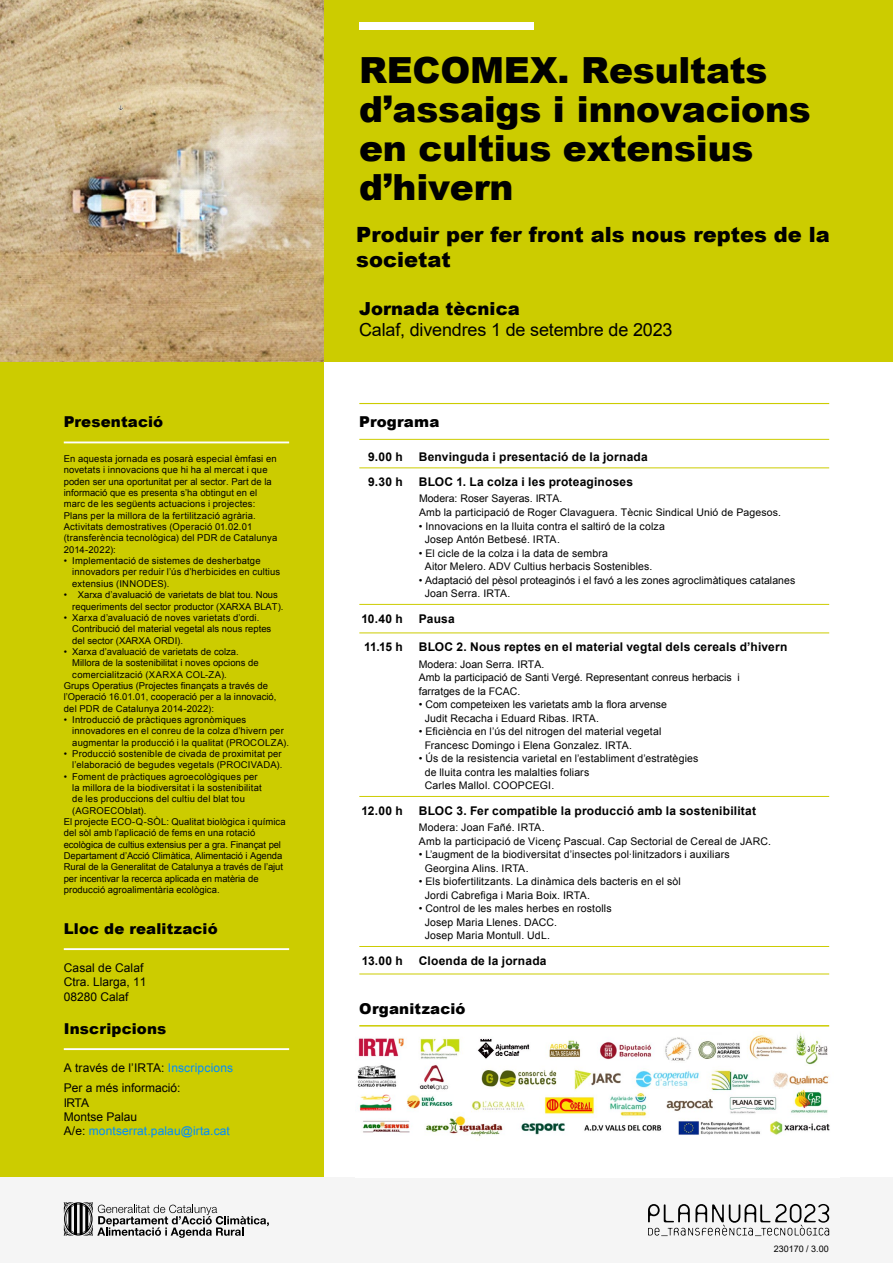
<style>
.page{position:relative;width:893px;height:1263px;background:#fff}
.page>*{position:absolute;margin:0;border:0;box-sizing:border-box;transform-origin:0 0}
.t1{font:900 36px/39px "Arial";letter-spacing:-.005em;color:#000}
.t2{font:900 21px/25.2px "Arial";color:#000}
.t3{font:18px/21px "Arial";letter-spacing:-.01em;color:#000}
.t4{font:900 15px "Arial";letter-spacing:.01em;color:#000}
.P1{font:700 12px "Arial";letter-spacing:.015em;color:#000}
.P4{font:12px/14.4px "Arial";color:#000}
.P1-2{font:10.5px/13.5px "Arial";letter-spacing:.015em;color:#000}
.P4-2{font:9.45px/11.4px "Arial";letter-spacing:.01em;color:#000}
.P4-3{font:9.45px/11.4px "Arial";letter-spacing:-.01em;color:#000}
.t5{font:9px "Arial";color:#000}
.s1{color:#008cff}
.s2{font-weight:900}
.s3{font-style:inherit}
</style>
<div class="page">
<div style="left:0;top:361px;width:323px;height:817px;background:#cc0"></div>
<div style="left:323px;top:0;width:570px;height:361px;background:#cc0"></div>
<div style="left:0;top:1178px;width:893px;height:85px;background:#f5f5f5"></div>
<svg style="left:64px;top:1202px;width:205px;height:36px"></svg>
<div style="left:359px;top:22px;width:175px;height:7px;background:#fff"></div>
<svg style="left:648px;top:1204px;width:181px;height:32px"></svg>
<hr style="left:64px;top:441px;width:225px;height:2px;background:#fff">
<hr style="left:64px;top:948px;width:225px;height:2px;background:#fff">
<hr style="left:64px;top:1048px;width:225px;height:2px;background:#fff">
<img style="left:0;top:0;width:323px;height:361px">
<hr style="left:359px;top:403px;width:470px;height:1px;background:#cc0">
<hr style="left:359px;top:439px;width:470px;height:1px;background:#cc0">
<hr style="left:359px;top:467px;width:470px;height:1px;background:#cc0">
<hr style="left:359px;top:604px;width:470px;height:1px;background:#cc0">
<hr style="left:359px;top:632px;width:470px;height:1px;background:#cc0">
<hr style="left:359px;top:796px;width:470px;height:1px;background:#cc0">
<hr style="left:359px;top:946px;width:470px;height:1px;background:#cc0">
<hr style="left:359px;top:973px;width:470px;height:1px;background:#cc0">
<hr style="left:359px;top:1025px;width:470px;height:1px;background:#cc0">
<img style="left:357px;top:1033px;width:473px;height:103px">
<h6 class="t4" style="left:64px;top:411px;width:101px">Presentació</h6>
<p class="P4-2" style="left:64px;top:453px;width:215px">En aquesta jornada es posarà especial èmfasi en novetats i innovacions que hi ha al mercat i que poden ser una oportunitat per al sector. Part de la informació que es presenta s’ha obtingut en el marc de les següents actuacions i projectes:<br>Plans per la millora de la fertilització agrària.<br>Activitats demostratives (Operació 01.02.01 (transferència tecnològica) del PDR de Catalunya 2014-2022):</p>
<p class="P4-2" style="left:72px;top:555px;width:210px;text-indent:-9px">• Implementació de sistemes de desherbatge innovadors per reduir l’ús d’herbicides en cultius extensius (INNODES).</p>
<p class="P4-2" style="left:72px;top:589px;width:213px;text-indent:-9px">• Xarxa d’avaluació de varietats de blat tou. Nous requeriments del sector productor (XARXA BLAT).</p>
<p class="P4-2" style="left:72px;top:612px;width:201px;text-indent:-9px">• Xarxa d’avaluació de noves varietats d’ordi.<br>Contribució del material vegetal als nous reptes del sector (XARXA ORDI).</p>
<p class="P4-2" style="left:72px;top:646px;width:188px;text-indent:-9px">• Xarxa d’avaluació de varietats de colza.<br>Millora de la sostenibilitat i noves opcions de comercialització (XARXA COL-ZA).</p>
<p class="P4-2" style="left:64px;top:680px;width:214px">Grups Operatius (Projectes finançats a través de l’Operació 16.01.01, cooperació per a la innovació, del PDR de Catalunya 2014-2022):</p>
<p class="P4-2" style="left:72px;top:714px;width:218px;text-indent:-9px">• Introducció de pràctiques agronòmiques innovadores en el conreu de la colza d’hivern per augmentar la producció i la qualitat (PROCOLZA).</p>
<p class="P4-2" style="left:64px;top:748px;width:220px;text-align:right">• Producció sostenible de civada de proximitat per l’elaboració de begudes vegetals (PROCIVADA).</p>
<p class="P4-2" style="left:72px;top:771px;width:191px;text-indent:-9px">• Foment de pràctiques agroecològiques per la millora de la biodiversitat i la sostenibilitat de les produccions del cultiu del blat tou (AGROECOblat).</p>
<p class="P4-3" style="left:64px;top:816px;width:223px">El projecte ECO-Q-SÒL: Qualitat biològica i química del sòl amb l’aplicació de fems en una rotació ecològica de cultius extensius per a gra. Finançat pel Departament d’Acció Climàtica, Alimentació i Agenda Rural de la Generalitat de Catalunya a través de l’ajut per incentivar la recerca aplicada en matèria de producció agroalimentària ecològica.</p>
<h6 class="t4" style="left:64px;top:918px;width:155px">Lloc de realització</h6>
<p class="P4" style="left:64px;top:960px;width:84px">Casal de Calaf<br>Ctra. Llarga, 11<br>08280 Calaf</p>
<h6 class="t4" style="left:64px;top:1018px;width:104px">Inscripcions</h6>
<p class="P4" style="left:64px;top:1060px;width:171px">A través de l’IRTA: <span class="s1">Inscripcions</span></p>
<p class="P4" style="left:64px;top:1081px;width:168px">Per a més informació:<br>IRTA<br>Montse Palau<br>A/e: <span class="s1">montserrat.palau@irta.cat</span></p>
<h1 class="t1" style="left:359px;top:50px;width:453px">RECOMEX. Resultats d’assaigs i innovacions en cultius extensius d’hivern</h1>
<h2 class="t2" style="left:356px;top:221px;width:475px">Produir per fer front als nous reptes de la societat</h2>
<h3 class="t3" style="left:359px;top:298px;width:315px"><span class="s2">Jornada tècnica<br></span>Calaf, divendres 1 de setembre de 2023</h3>
<h4 class="t4" style="left:359px;top:411px;width:82px">Programa</h4>
<p class="P1" style="left:368px;top:448px;width:36px">9.00 h</p>
<p class="P1" style="left:419px;top:448px;width:230px">Benvinguda i presentació de la jornada</p>
<p class="P1" style="left:368px;top:474px;width:36px">9.30 h</p>
<p class="P1" style="left:419px;top:474px;width:216px">BLOC 1. La colza i les proteaginoses</p>
<p class="P1-2" style="left:419px;top:492px;width:364px">Modera: Roser Sayeras. IRTA.<br>Amb la participació de Roger Clavaguera. Tècnic Sindical Unió de Pagesos.</p>
<p class="P1-2" style="left:425px;top:519px;width:242px;text-indent:-6px">• Innovacions en la lluita contra el saltiró de la colza<br>Josep Antón Betbesé. IRTA.</p>
<p class="P1-2" style="left:425px;top:546px;width:229px;text-indent:-6px">• El cicle de la colza i la data de sembra<br>Aitor Melero. ADV Cultius herbacis Sostenibles.</p>
<p class="P1-2" style="left:425px;top:573px;width:372px;text-indent:-6px">• Adaptació del pèsol proteaginós i el favó a les zones agroclimàtiques catalanes<br>Joan Serra. IRTA.</p>
<p class="P1" style="left:361px;top:610px;width:43px">10.40 h</p>
<p class="P1" style="left:419px;top:610px;width:37px">Pausa</p>
<p class="P1" style="left:364px;top:639px;width:40px">11.15 h</p>
<p class="P1" style="left:419px;top:639px;width:370px">BLOC 2. Nous reptes en el material vegtal dels cereals d’hivern</p>
<p class="P1-2" style="left:419px;top:657px;width:323px">Modera: Joan Serra. IRTA.<br>Amb la participació de Santi Vergé. Representant <span class="s3">c</span>onreus <span class="s3">h</span>erbacis i <span class="s3">f</span>arratges de la FCAC.</p>
<p class="P1-2" style="left:425px;top:698px;width:244px;text-indent:-6px">• Com competeixen les varietats amb la flora arvense<br>Judit Recacha i Eduard Ribas. IRTA.</p>
<p class="P1-2" style="left:425px;top:725px;width:238px;text-indent:-6px">• Eficiència en l’ús del nitrogen del material vegetal<br>Francesc Domingo i Elena Gonzalez. IRTA.</p>
<p class="P1-2" style="left:425px;top:752px;width:275px;text-indent:-6px">• Ús de la resistencia varietal en l’establiment d’estratègies de lluita contra les malalties foliars<br>Carles Mallol. COOPCEGI.</p>
<p class="P1" style="left:361px;top:802px;width:43px">12.00 h</p>
<p class="P1" style="left:419px;top:802px;width:339px">BLOC 3. Fer compatible la producció amb la sostenibilitat</p>
<p class="P1-2" style="left:419px;top:821px;width:354px">Modera: Joan Fañé. IRTA.<br>Amb la participació de Vicenç Pascual. Cap Sectorial de Cereal de JARC.</p>
<p class="P1-2" style="left:425px;top:848px;width:306px;text-indent:-6px">• L’augment de la biodiversitat d’insectes pol·linitzadors i auxiliars<br>Georgina Alins. IRTA.</p>
<p class="P1-2" style="left:425px;top:875px;width:258px;text-indent:-6px">• Els biofertilitzants. La dinàmica dels bacteris en el sòl<br>Jordi Cabrefiga i Maria Boix. IRTA.</p>
<p class="P1-2" style="left:425px;top:902px;width:188px;text-indent:-6px">• Control de les males herbes en rostolls<br>Josep Maria Llenes. DACC.<br>Josep Maria Montull. UdL.</p>
<p class="P1" style="left:362px;top:952px;width:42px">13.00 h</p>
<p class="P1" style="left:419px;top:952px;width:129px">Cloenda de la jornada</p>
<h5 class="t4" style="left:359px;top:998px;width:108px">Organització</h5>
<p class="t5" style="left:774px;top:1243px;width:57px">230170 / 3.00</p>
</div>
